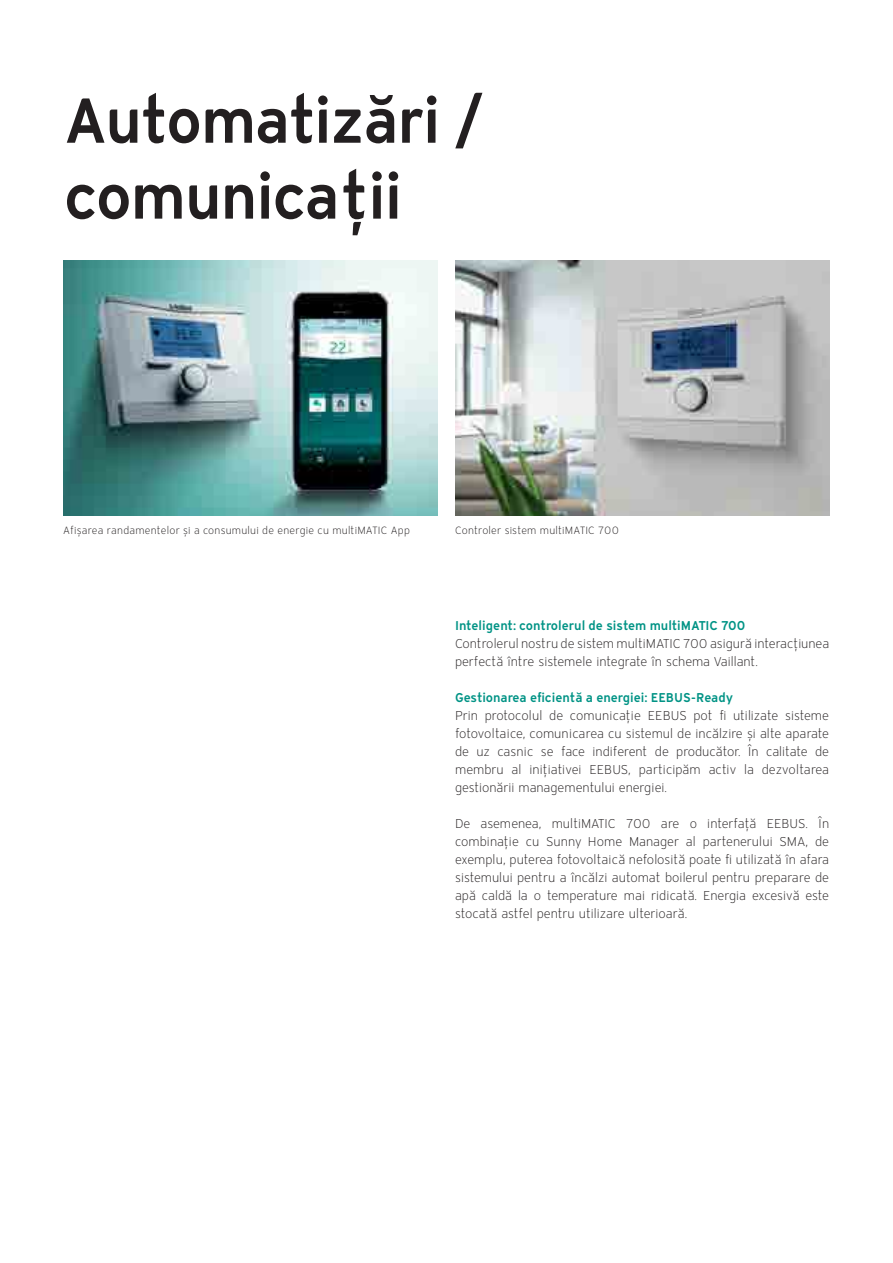
<style>
.page{position:relative;width:893px;height:1263px;background:#fff}
.page>*{position:absolute;margin:0;border:0;box-sizing:border-box;transform-origin:0 0}
.t1{font:600 63.3px/75.9px "Vaillant 12";letter-spacing:-.02em;color:#231f20}
.t2{font:300 12.75px/18px "Vaillant 12";letter-spacing:-.005em;color:#231f20;text-align:justify}
.t3{font:600 12.75px "Vaillant 12";color:#009385}
.t4{font:300 10.5px "Vaillant 12";letter-spacing:.02em;color:#231f20}
</style>
<div class="page">
<img style="left:64px;top:260px;width:374px;height:256px">
<img style="left:455px;top:260px;width:374px;height:256px">
<h1 class="t1" style="left:64px;top:81px;width:421px">Automatizări / comunicații</h1>
<p class="t4" style="left:63px;top:524px;width:348px">Afișarea randamentelor și a consumului de energie cu multiMATIC App</p>
<p class="t4" style="left:455px;top:524px;width:165px">Controler sistem multiMATIC 700</p>
<p class="t3" style="left:455px;top:617px;width:292px">Inteligent: controlerul de sistem multiMATIC 700</p>
<p class="t2" style="left:455px;top:634px;width:376px">Controlerul nostru de sistem multiMATIC 700 asigură interacțiunea perfectă între sistemele integrate în schema Vaillant.</p>
<p class="t3" style="left:455px;top:689px;width:280px">Gestionarea eficientă a energiei: EEBUS-Ready</p>
<p class="t2" style="left:455px;top:706px;width:376px">Prin protocolul de comunicație EEBUS pot fi utilizate sisteme fotovoltaice, comunicarea cu sistemul de incălzire și alte aparate de uz casnic se face indiferent de producător. În calitate de membru al inițiativei EEBUS, participăm activ la dezvoltarea gestionării managementului energiei.</p>
<p class="t2" style="left:455px;top:814px;width:376px">De asemenea, multiMATIC 700 are o interfață EEBUS. În combinație cu Sunny Home Manager al partenerului SMA, de exemplu, puterea fotovoltaică nefolosită poate fi utilizată în afara sistemului pentru a încălzi automat boilerul pentru preparare de apă caldă la o temperature mai ridicată. Energia excesivă este stocată astfel pentru utilizare ulterioară.</p>
</div>
